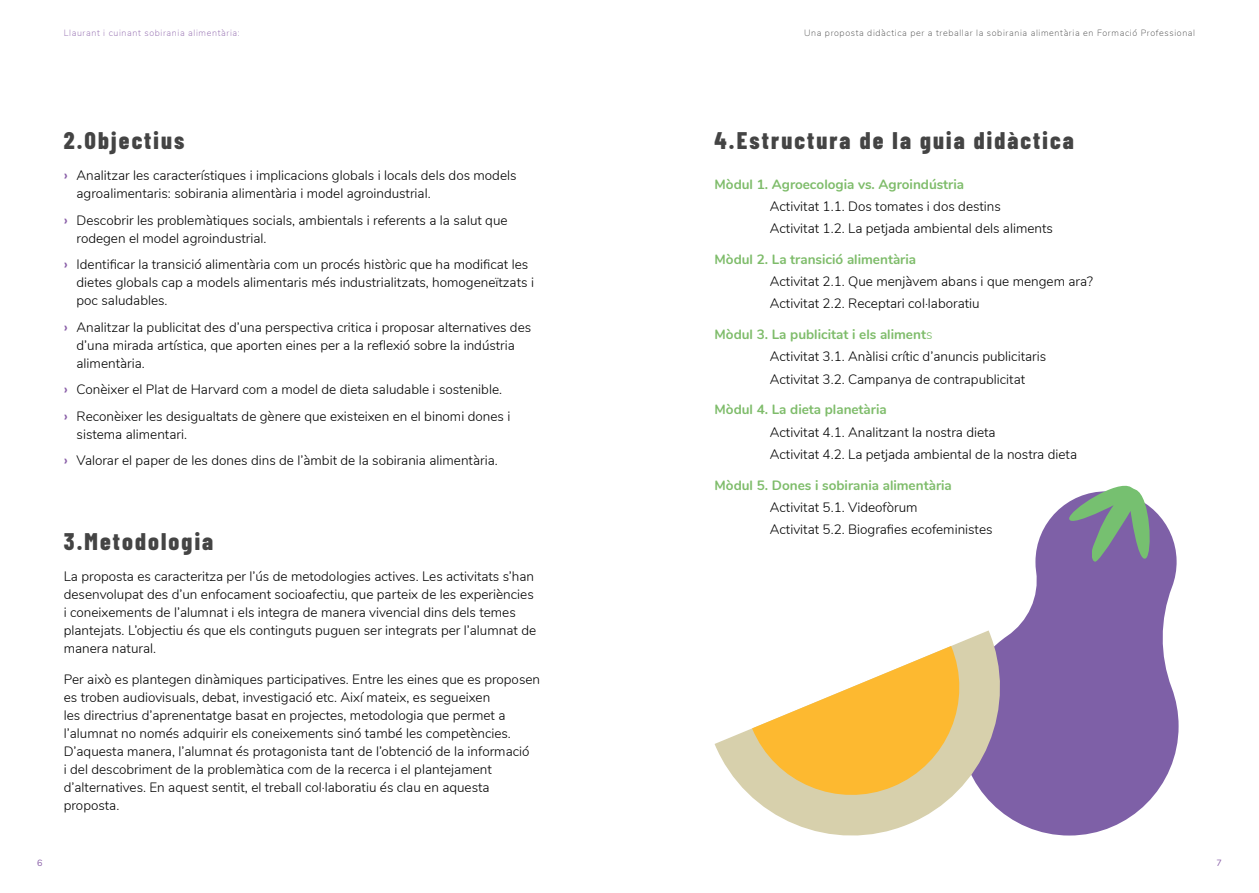
<style>
.page{position:relative;width:1259px;height:893px;background:#fff}
.page>*{position:absolute;margin:0;border:0;box-sizing:border-box;transform-origin:0 0}
.t1{font:800 24px "Barlow Condensed";letter-spacing:.09em;color:#444}
.Text{font:300 13.5px/18px "Nunito";color:#000}
.Text-2{font:700 13.5px "Nunito";color:#7ebc6a}
.t2{font:200 9px "Nunito";letter-spacing:.07em;color:#444}
.t3{font:200 9px "Nunito";letter-spacing:.07em;color:#885da7}
.t4{font:9px "Nunito";color:#885da7}
.s1{font-family:"Barlow Condensed";font-weight:700;color:#885da7}
.s2{font-weight:300}
</style>
<div class="page">
<svg style="left:1014px;top:502px;width:164px;height:334px;fill:#7e60a7"></svg>
<svg style="left:1069px;top:485px;width:83px;height:79px;background:#879998"></svg>
<svg style="left:714px;top:630px;width:306px;height:206px"></svg>
<svg style="left:752px;top:646px;width:222px;height:163px"></svg>
<p class="t3" style="left:64px;top:27px;width:177px">Llaurant i cuinant sobirania alimentària:</p>
<p class="t2" style="left:804px;top:27px;width:392px">Una proposta didàctica per a treballar la sobirania alimentària en Formació Professional</p>
<h1 class="t1" style="left:64px;top:124px;width:122px">2.Objectius</h1>
<p class="Text" style="left:77px;top:166px;width:441px;text-indent:-13px"><span class="s1">›</span> Analitzar les característiques i implicacions globals i locals dels dos models agroalimentaris: sobirania alimentària i model agroindustrial.</p>
<p class="Text" style="left:77px;top:210px;width:432px;text-indent:-13px"><span class="s1">›</span> Descobrir les problemàtiques socials, ambientals i referents a la salut que rodegen el model agroindustrial.</p>
<p class="Text" style="left:77px;top:255px;width:459px;text-indent:-13px"><span class="s1">›</span> Identificar la transició alimentària com un procés històric que ha modificat les dietes globals cap a models alimentaris més industrialitzats, homogeneïtzats i poc saludables.</p>
<p class="Text" style="left:77px;top:317px;width:456px;text-indent:-13px"><span class="s1">›</span> Analitzar la publicitat des d’una perspectiva critica i proposar alternatives des d’una mirada artística, que aporten eines per a la reflexió sobre la indústria alimentària.</p>
<p class="Text" style="left:64px;top:380px;width:440px"><span class="s1">›</span> Conèixer el Plat de Harvard com a model de dieta saludable i sostenible.</p>
<p class="Text" style="left:77px;top:406px;width:435px;text-indent:-13px"><span class="s1">›</span> Reconèixer les desigualtats de gènere que existeixen en el binomi dones i sistema alimentari.</p>
<p class="Text" style="left:64px;top:451px;width:435px"><span class="s1">›</span> Valorar el paper de les dones dins de l’àmbit de la sobirania alimentària.</p>
<p class="t4" style="left:37px;top:856px;width:7px">6</p>
<h1 class="t1" style="left:64px;top:524px;width:151px">3.Metodologia</h1>
<p class="Text" style="left:64px;top:566px;width:474px">La proposta es caracteritza per l’ús de metodologies actives. Les activitats s’han desenvolupat des d’un enfocament socioafectiu, que parteix de les experiències i coneixements de l’alumnat i els integra de manera vivencial dins dels temes plantejats. L’objectiu és que els continguts puguen ser integrats per l’alumnat de manera natural.</p>
<p class="Text" style="left:64px;top:669px;width:478px">Per això es plantegen dinàmiques participatives. Entre les eines que es proposen es troben audiovisuals, debat, investigació etc. Així mateix, es segueixen<br>les directrius d’aprenentatge basat en projectes, metodologia que permet a l’alumnat no només adquirir els coneixements sinó també les competències.<br>D’aquesta manera, l’alumnat és protagonista tant de l’obtenció de la informació<br>i del descobriment de la problemàtica com de la recerca i el plantejament d’alternatives. En aquest sentit, el treball col·laboratiu és clau en aquesta proposta.</p>
<h1 class="t1" style="left:714px;top:124px;width:361px">4.Estructura de la guia didàctica</h1>
<p class="Text-2" style="left:714px;top:174px;width:251px">Mòdul 1. Agroecologia vs. Agroindústria</p>
<p class="Text" style="left:770px;top:196px;width:232px">Activitat 1.1. Dos tomates i dos destins</p>
<p class="Text" style="left:770px;top:219px;width:285px">Activitat 1.2. La petjada ambiental dels aliments</p>
<p class="Text-2" style="left:714px;top:249px;width:203px">Mòdul 2. La transició alimentària</p>
<p class="Text" style="left:770px;top:272px;width:324px">Activitat 2.1. Que menjàvem abans i que mengem ara?</p>
<p class="Text" style="left:770px;top:294px;width:211px">Activitat 2.2. Receptari col·laboratiu</p>
<p class="Text-2" style="left:714px;top:325px;width:219px">Mòdul 3. La publicitat i els aliment<span class="s2">s</span></p>
<p class="Text" style="left:770px;top:347px;width:278px">Activitat 3.1. Anàlisi crític d’anuncis publicitaris</p>
<p class="Text" style="left:770px;top:369px;width:257px">Activitat 3.2. Campanya de contrapublicitat</p>
<p class="Text-2" style="left:714px;top:400px;width:174px">Mòdul 4. La dieta planetària</p>
<p class="Text" style="left:770px;top:422px;width:227px">Activitat 4.1. Analitzant la nostra dieta</p>
<p class="Text" style="left:770px;top:445px;width:309px">Activitat 4.2. La petjada ambiental de la nostra dieta</p>
<p class="Text-2" style="left:714px;top:475px;width:239px">Mòdul 5. Dones i sobirania alimentària</p>
<p class="Text" style="left:770px;top:498px;width:149px">Activitat 5.1. Videofòrum</p>
<p class="Text" style="left:770px;top:520px;width:224px">Activitat 5.2. Biografies ecofeministes</p>
<p class="t4" style="left:1216px;top:856px;width:7px">7</p>
</div>
